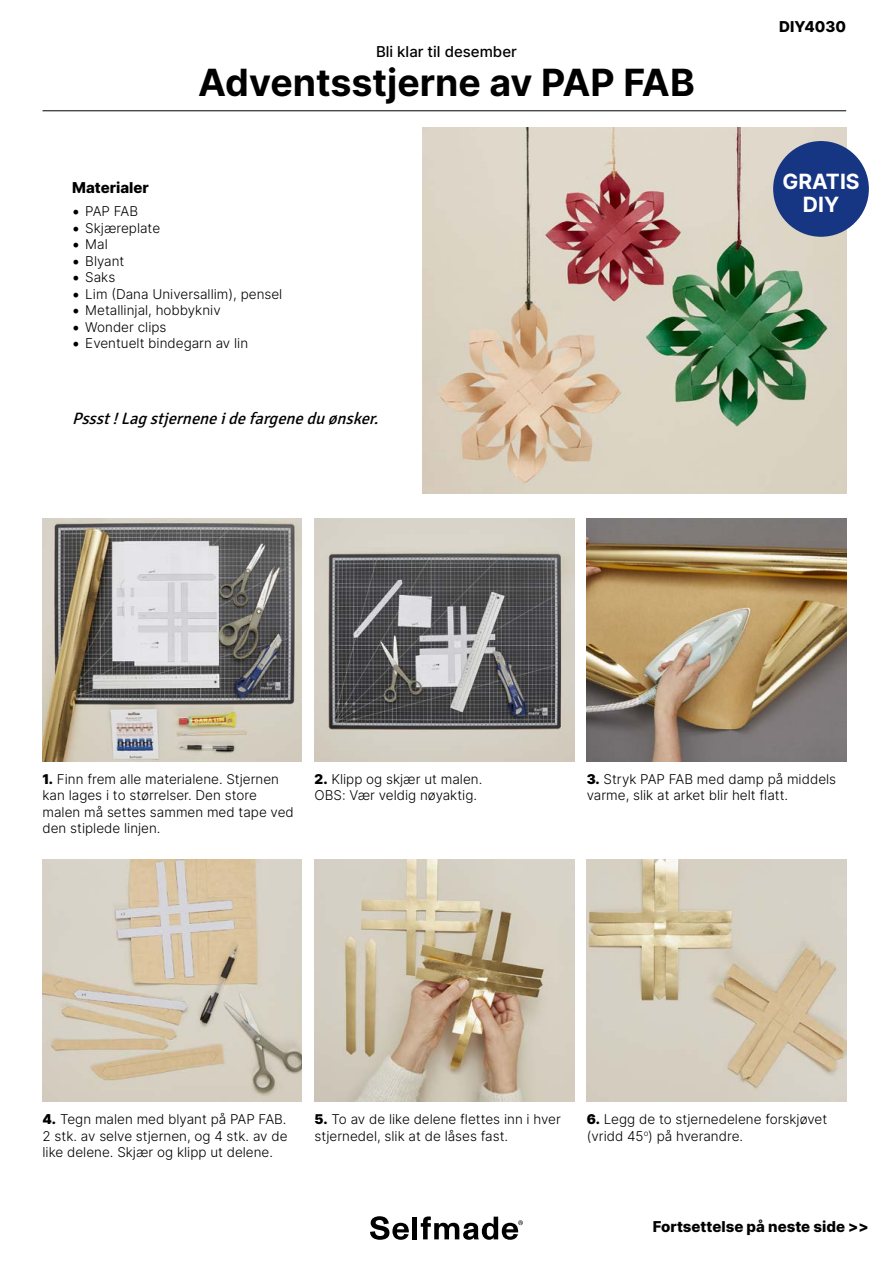
<style>
.page{position:relative;width:893px;height:1263px;background:#fff}
.page>*{position:absolute;margin:0;border:0;box-sizing:border-box;transform-origin:0 0}
.t1{font:700 37.5px "Inter";color:#000}
.t2{font:700 21px/22.5px "Inter";color:#fff;text-align:center}
.t3{font:italic 16.5px "Signika";color:#000}
.t4{font:800 15px "Inter";color:#000}
.t5{font:500 15px "Inter";color:#000}
.t6{font:300 13.5px/16.5px "Inter";color:#000}
.s1{font-family:"Minion Pro";font-weight:400;font-size:18px}
.s2{font-weight:900}
</style>
<div class="page">
<img style="left:43px;top:519px;width:259px;height:242px">
<img style="left:43px;top:859px;width:259px;height:242px">
<img style="left:315px;top:519px;width:259px;height:242px">
<img style="left:315px;top:859px;width:259px;height:242px">
<img style="left:587px;top:519px;width:259px;height:242px">
<img style="left:587px;top:859px;width:259px;height:242px">
<svg style="left:370px;top:1216px;width:39px;height:24px"></svg>
<hr style="left:413px;top:1216px;width:4px;height:23px;background:#000">
<svg style="left:421px;top:1216px;width:102px;height:24px"></svg>
<img style="left:423px;top:128px;width:423px;height:365px">
<hr style="left:43px;top:111px;width:803px;height:1px;background:#000">
<div style="left:773px;top:141px;width:96px;height:96px;background:#163683;border-radius:50%"></div>
<p class="t5" style="left:376px;top:41px;width:142px">Bli klar til desember</p>
<h1 class="t1" style="left:198px;top:55px;width:498px">Adventsstjerne av PAP FAB</h1>
<p class="t4" style="left:72px;top:177px;width:78px">Materialer</p>
<p class="t6" style="left:73px;top:203px;width:67px"><span class="s1">•</span> PAP FAB</p>
<p class="t6" style="left:73px;top:219px;width:89px"><span class="s1">•</span> Skjæreplate</p>
<p class="t6" style="left:73px;top:236px;width:37px"><span class="s1">•</span> Mal</p>
<p class="t6" style="left:73px;top:252px;width:53px"><span class="s1">•</span> Blyant</p>
<p class="t6" style="left:73px;top:269px;width:44px"><span class="s1">•</span> Saks</p>
<p class="t6" style="left:73px;top:285px;width:211px"><span class="s1">•</span> Lim (Dana Universallim), pensel</p>
<p class="t6" style="left:73px;top:302px;width:150px"><span class="s1">•</span> Metallinjal, hobbykniv</p>
<p class="t6" style="left:73px;top:318px;width:95px"><span class="s1">•</span> Wonder clips</p>
<p class="t6" style="left:73px;top:335px;width:177px"><span class="s1">•</span> Eventuelt bindegarn av lin</p>
<p class="t3" style="left:72px;top:409px;width:313px">Pssst!Lagstjerneneidefargeneduønsker.</p>
<p class="t4" style="left:779px;top:15px;width:69px">DIY4030</p>
<h2 class="t2" style="left:782px;top:170px;width:79px">GRATIS<br>DIY</h2>
<p class="t6" style="left:43px;top:770px;width:253px"><span class="s2">1.</span> Finn frem alle materialene. Stjernen kan lages i to størrelser. Den store malen må settes sammen med tape ved den stiplede linjen.</p>
<p class="t6" style="left:315px;top:770px;width:169px"><span class="s2">2.</span> Klipp og skjær ut malen.<br>OBS: Vær veldig nøyaktig.</p>
<p class="t6" style="left:587px;top:770px;width:251px"><span class="s2">3.</span> Stryk PAP FAB med damp på middels varme, slik at arket blir helt flatt.</p>
<p class="t6" style="left:43px;top:1111px;width:247px;text-align:justify"><span class="s2">4.</span> Tegn malen med blyant på PAP FAB.<br>2 stk. av selve stjernen, og 4 stk. av de like delene. Skjær og klipp ut delene.</p>
<p class="t6" style="left:315px;top:1111px;width:248px"><span class="s2">5.</span> To av de like delene flettes inn i hver stjernedel, slik at de låses fast.</p>
<p class="t6" style="left:587px;top:1111px;width:242px"><span class="s2">6.</span> Legg de to stjernedelene forskjøvet (vridd 45<sup>o</sup>) på hverandre.</p>
<p class="t4" style="left:653px;top:1215px;width:217px">Fortsettelse på neste side &gt;&gt;</p>
</div>
